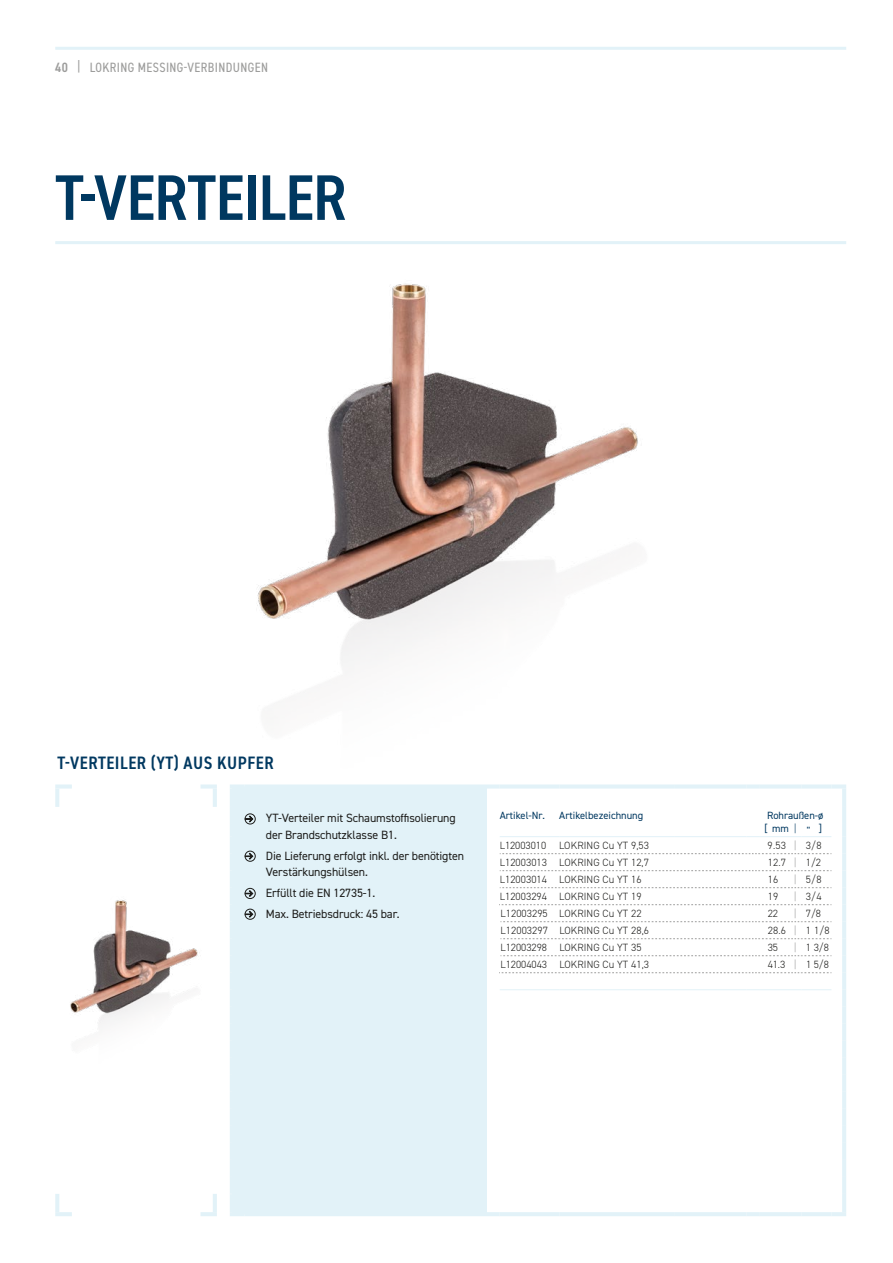
<style>
.page{position:relative;width:893px;height:1263px;background:#fff}
.page>*{position:absolute;margin:0;border:0;box-sizing:border-box;transform-origin:0 0}
.t1{font:600 condensed 64.5px "DIN2014";letter-spacing:-.01em;color:#003860}
.t2{font:600 condensed 18px "DIN2014";letter-spacing:.03em;color:#003860}
.t3{font:condensed 13.5px "DIN2014";letter-spacing:.03em;color:#9d9d9c}
.t4{font:12px/16.5px "DIN2014";letter-spacing:-.01em;color:#1d1d1b}
.t5{font:300 10.5px "DIN2014";letter-spacing:.01em;color:#1d1d1b}
.t6{font:10.5px/12.6px "DIN2014";color:#003860}
.s1{font-weight:600}
.s2{font-weight:300}
.s3{color:#9d9d9c}
</style>
<div class="page">
<hr style="left:55px;top:47px;width:791px;height:3px;background:#e2f2f8">
<hr style="left:55px;top:241px;width:791px;height:3px;background:#e2f2f8">
<img style="left:59px;top:283px;width:579px;height:506px">
<img style="left:70px;top:900px;width:128px;height:126px">
<div style="left:234px;top:788px;width:253px;height:424px;background:#e2f2f8"></div>
<svg style="left:487px;top:788px;width:355px;height:186px"></svg>
<hr style="left:55px;top:788px;width:4px;height:19px;background:#e2f2f8">
<svg style="left:55px;top:784px;width:17px;height:4px"></svg>
<svg style="left:201px;top:784px;width:16px;height:4px"></svg>
<hr style="left:213px;top:788px;width:4px;height:19px;background:#e2f2f8">
<hr style="left:230px;top:788px;width:4px;height:19px;background:#e2f2f8">
<svg style="left:230px;top:784px;width:15px;height:4px"></svg>
<svg style="left:245px;top:784px;width:242px;height:4px"></svg>
<svg style="left:487px;top:784px;width:13px;height:4px"></svg>
<svg style="left:500px;top:784px;width:59px;height:4px"></svg>
<svg style="left:559px;top:784px;width:115px;height:4px"></svg>
<svg style="left:674px;top:784px;width:72px;height:4px"></svg>
<svg style="left:746px;top:784px;width:13px;height:4px"></svg>
<svg style="left:759px;top:784px;width:30px;height:4px"></svg>
<svg style="left:789px;top:784px;width:13px;height:4px"></svg>
<svg style="left:802px;top:784px;width:29px;height:4px"></svg>
<svg style="left:831px;top:784px;width:15px;height:4px"></svg>
<hr style="left:842px;top:788px;width:4px;height:19px;background:#e2f2f8">
<hr style="left:230px;top:807px;width:4px;height:17px;background:#e2f2f8">
<hr style="left:230px;top:824px;width:4px;height:13px;background:#e2f2f8">
<hr style="left:230px;top:837px;width:4px;height:17px;background:#e2f2f8">
<hr style="left:842px;top:807px;width:4px;height:17px;background:#e2f2f8">
<hr style="left:842px;top:824px;width:4px;height:13px;background:#e2f2f8">
<hr style="left:842px;top:837px;width:4px;height:17px;background:#e2f2f8">
<hr style="left:230px;top:854px;width:4px;height:17px;background:#e2f2f8">
<hr style="left:842px;top:854px;width:4px;height:17px;background:#e2f2f8">
<hr style="left:230px;top:871px;width:4px;height:17px;background:#e2f2f8">
<hr style="left:500px;top:989px;width:59px;height:1px;background:#e2f2f8">
<hr style="left:559px;top:989px;width:115px;height:1px;background:#e2f2f8">
<hr style="left:674px;top:989px;width:72px;height:1px;background:#e2f2f8">
<svg style="left:746px;top:989px;width:13px;height:1px"></svg>
<hr style="left:759px;top:989px;width:30px;height:1px;background:#e2f2f8">
<svg style="left:789px;top:989px;width:42px;height:1px"></svg>
<hr style="left:842px;top:871px;width:4px;height:17px;background:#e2f2f8">
<hr style="left:230px;top:888px;width:4px;height:17px;background:#e2f2f8">
<hr style="left:230px;top:905px;width:4px;height:17px;background:#e2f2f8">
<hr style="left:230px;top:922px;width:4px;height:17px;background:#e2f2f8">
<hr style="left:230px;top:939px;width:4px;height:17px;background:#e2f2f8">
<hr style="left:230px;top:956px;width:4px;height:17px;background:#e2f2f8">
<hr style="left:230px;top:973px;width:4px;height:17px;background:#e2f2f8">
<hr style="left:230px;top:990px;width:4px;height:17px;background:#e2f2f8">
<hr style="left:230px;top:1007px;width:4px;height:17px;background:#e2f2f8">
<hr style="left:230px;top:1024px;width:4px;height:17px;background:#e2f2f8">
<hr style="left:230px;top:1041px;width:4px;height:17px;background:#e2f2f8">
<hr style="left:230px;top:1058px;width:4px;height:17px;background:#e2f2f8">
<hr style="left:230px;top:1075px;width:4px;height:17px;background:#e2f2f8">
<hr style="left:230px;top:1092px;width:4px;height:17px;background:#e2f2f8">
<hr style="left:230px;top:1109px;width:4px;height:17px;background:#e2f2f8">
<hr style="left:230px;top:1126px;width:4px;height:17px;background:#e2f2f8">
<hr style="left:230px;top:1143px;width:4px;height:17px;background:#e2f2f8">
<hr style="left:230px;top:1160px;width:4px;height:17px;background:#e2f2f8">
<hr style="left:230px;top:1177px;width:4px;height:16px;background:#e2f2f8">
<hr style="left:842px;top:888px;width:4px;height:17px;background:#e2f2f8">
<hr style="left:842px;top:905px;width:4px;height:17px;background:#e2f2f8">
<hr style="left:842px;top:922px;width:4px;height:17px;background:#e2f2f8">
<hr style="left:842px;top:939px;width:4px;height:17px;background:#e2f2f8">
<hr style="left:842px;top:956px;width:4px;height:17px;background:#e2f2f8">
<hr style="left:842px;top:973px;width:4px;height:17px;background:#e2f2f8">
<hr style="left:842px;top:990px;width:4px;height:17px;background:#e2f2f8">
<hr style="left:842px;top:1007px;width:4px;height:17px;background:#e2f2f8">
<hr style="left:842px;top:1024px;width:4px;height:17px;background:#e2f2f8">
<hr style="left:842px;top:1041px;width:4px;height:17px;background:#e2f2f8">
<hr style="left:842px;top:1058px;width:4px;height:17px;background:#e2f2f8">
<hr style="left:842px;top:1075px;width:4px;height:17px;background:#e2f2f8">
<hr style="left:842px;top:1092px;width:4px;height:17px;background:#e2f2f8">
<hr style="left:842px;top:1109px;width:4px;height:17px;background:#e2f2f8">
<hr style="left:842px;top:1126px;width:4px;height:17px;background:#e2f2f8">
<hr style="left:842px;top:1143px;width:4px;height:17px;background:#e2f2f8">
<hr style="left:842px;top:1160px;width:4px;height:17px;background:#e2f2f8">
<hr style="left:842px;top:1177px;width:4px;height:17px;background:#e2f2f8">
<hr style="left:55px;top:1194px;width:4px;height:18px;background:#e2f2f8">
<hr style="left:55px;top:1212px;width:17px;height:4px;background:#e2f2f8">
<hr style="left:201px;top:1212px;width:16px;height:4px;background:#e2f2f8">
<hr style="left:213px;top:1194px;width:4px;height:18px;background:#e2f2f8">
<hr style="left:230px;top:1194px;width:4px;height:18px;background:#e2f2f8">
<svg style="left:230px;top:1193px;width:15px;height:1px"></svg>
<hr style="left:230px;top:1212px;width:15px;height:4px;background:#e2f2f8">
<hr style="left:245px;top:1193px;width:242px;height:1px;background:#e2f2f8">
<hr style="left:245px;top:1212px;width:242px;height:4px;background:#e2f2f8">
<hr style="left:487px;top:1212px;width:13px;height:4px;background:#e2f2f8">
<hr style="left:500px;top:1212px;width:59px;height:4px;background:#e2f2f8">
<hr style="left:559px;top:1212px;width:115px;height:4px;background:#e2f2f8">
<hr style="left:674px;top:1212px;width:72px;height:4px;background:#e2f2f8">
<hr style="left:746px;top:1212px;width:13px;height:4px;background:#e2f2f8">
<hr style="left:759px;top:1212px;width:30px;height:4px;background:#e2f2f8">
<hr style="left:789px;top:1212px;width:13px;height:4px;background:#e2f2f8">
<hr style="left:802px;top:1212px;width:29px;height:4px;background:#e2f2f8">
<hr style="left:831px;top:1212px;width:15px;height:4px;background:#e2f2f8">
<hr style="left:842px;top:1194px;width:4px;height:18px;background:#e2f2f8">
<hr style="left:759px;top:836px;width:30px;height:1px;background:#e2f2f8">
<svg style="left:789px;top:836px;width:42px;height:1px"></svg>
<svg style="left:500px;top:853px;width:331px;height:1px"></svg>
<svg style="left:500px;top:870px;width:331px;height:1px"></svg>
<svg style="left:499px;top:904px;width:332px;height:69px"></svg>
<hr style="left:500px;top:836px;width:59px;height:1px;background:#e2f2f8">
<hr style="left:559px;top:836px;width:115px;height:1px;background:#e2f2f8">
<hr style="left:674px;top:836px;width:72px;height:1px;background:#e2f2f8">
<svg style="left:746px;top:836px;width:13px;height:1px"></svg>
<svg style="left:500px;top:887px;width:331px;height:1px"></svg>
<div style="left:245px;top:813px;width:11px;height:11px;border:1px solid #1d1d1b;border-radius:50%"></div>
<svg style="left:245px;top:815px;width:8px;height:7px"></svg>
<div style="left:245px;top:851px;width:11px;height:11px;border:1px solid #1d1d1b;border-radius:50%"></div>
<svg style="left:234px;top:853px;width:19px;height:7px"></svg>
<div style="left:245px;top:888px;width:11px;height:11px;border:1px solid #1d1d1b;border-radius:50%"></div>
<svg style="left:234px;top:887px;width:19px;height:10px"></svg>
<div style="left:245px;top:909px;width:11px;height:11px;border:1px solid #1d1d1b;border-radius:50%"></div>
<svg style="left:234px;top:911px;width:19px;height:11px"></svg>
<p class="t3" style="left:55px;top:59px;width:214px"><span class="s1">40</span> | LOKRING MESSING-VERBINDUNGEN</p>
<h1 class="t1" style="left:55px;top:155px;width:292px">T-VERTEILER</h1>
<h2 class="t2" style="left:57px;top:751px;width:218px">T-VERTEILER (YT) AUS KUPFER</h2>
<p class="t4" style="left:266px;top:810px;width:191px">YT-Verteiler mit Schaumstoffisolierung der Brandschutzklasse B1.</p>
<p class="t4" style="left:266px;top:847px;width:200px">Die Lieferung erfolgt inkl. der benötigten<br>Verstärkungshülsen.</p>
<p class="t4" style="left:266px;top:882px;width:135px;line-height:20.7px">Erfüllt die EN 12735-1.<br>Max. Betriebsdruck: 45 bar.</p>
<p class="t6" style="left:500px;top:809px;width:47px">Artikel-Nr.</p>
<p class="t6" style="left:559px;top:809px;width:85px">Artikelbezeichnung</p>
<p class="t6" style="left:765px;top:809px;width:60px">Rohraußen-ø [mm<span class="s2">|</span> " ]</p>
<p class="t5" style="left:500px;top:839px;width:151px">L12003010 LOKRING Cu YT 9,53</p>
<p class="t5" style="left:768px;top:839px;width:55px">9.53 <span class="s3">|</span> 3/8</p>
<p class="t5" style="left:500px;top:856px;width:151px">L12003013 LOKRING Cu YT 12,7</p>
<p class="t5" style="left:768px;top:856px;width:55px">12.7 <span class="s3">|</span> 1/2</p>
<p class="t5" style="left:500px;top:873px;width:143px">L12003014 LOKRING Cu YT 16</p>
<p class="t5" style="left:768px;top:873px;width:12px">16</p>
<p class="t5" style="left:794px;top:873px;width:29px"><span class="s3">|</span> 5/8</p>
<p class="t5" style="left:500px;top:890px;width:143px">L12003294 LOKRING Cu YT 19</p>
<p class="t5" style="left:768px;top:890px;width:12px">19</p>
<p class="t5" style="left:794px;top:890px;width:29px"><span class="s3">|</span> 3/4</p>
<p class="t5" style="left:500px;top:907px;width:143px">L12003295 LOKRING Cu YT 22</p>
<p class="t5" style="left:768px;top:907px;width:12px">22</p>
<p class="t5" style="left:794px;top:907px;width:28px"><span class="s3">|</span> 7/8</p>
<p class="t5" style="left:501px;top:924px;width:150px">L12003297 LOKRING Cu YT 28,6</p>
<p class="t5" style="left:768px;top:924px;width:64px">28.6 <span class="s3">|</span> 1 1/8</p>
<p class="t5" style="left:501px;top:941px;width:143px">L12003298 LOKRING Cu YT 35</p>
<p class="t5" style="left:768px;top:941px;width:12px">35</p>
<p class="t5" style="left:794px;top:941px;width:36px"><span class="s3">|</span> 1 3/8</p>
<p class="t5" style="left:501px;top:958px;width:150px">L12004043 LOKRING Cu YT 41,3</p>
<p class="t5" style="left:768px;top:958px;width:63px">41.3 <span class="s3">|</span> 1 5/8</p>
</div>
